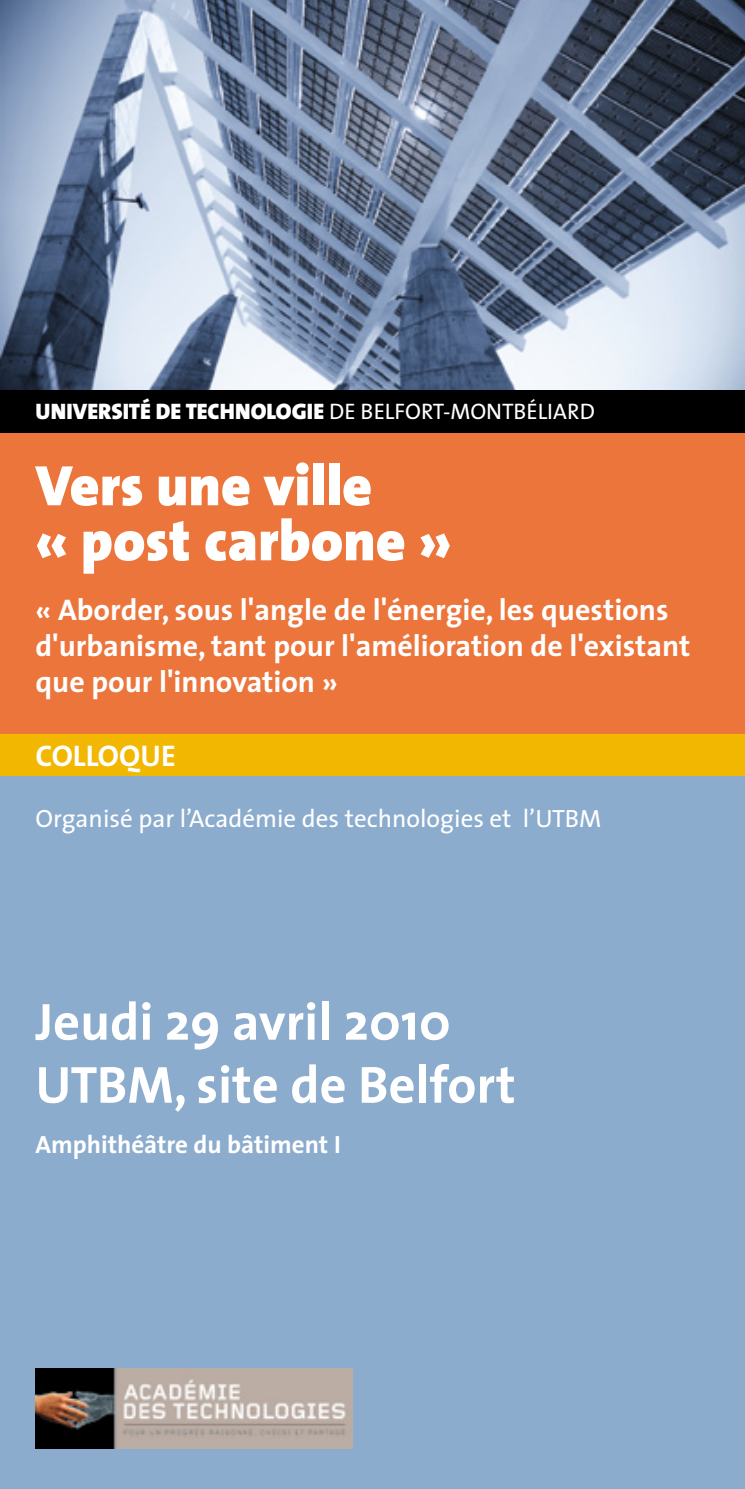
<style>
.page{position:relative;width:745px;height:1489px;background:#fff}
.page>*{position:absolute;margin:0;border:0;box-sizing:border-box;transform-origin:0 0}
.t1{font:900 57.5px/55px "The Sans";color:#fff}
.t2{font:700 52.5px/63px "The Sans";color:#fff}
.t3{font:700 30px/36px "The Sans";color:#fff}
.t4{font:25px "The Sans";color:#fff}
.t5{font:700 25px "The Sans";color:#fff}
.t6{font:900 22.5px "The Sans";color:#fff}
.s1{font-weight:400}
</style>
<div class="page">
<img style="left:0;top:0;width:744px;height:390px">
<div style="left:0;top:733px;width:744px;height:43px;background:#f2b700"></div>
<div style="left:0;top:432px;width:744px;height:301px;background:#ec753b"></div>
<div style="left:0;top:776px;width:744px;height:712px;background:#8cacce"></div>
<div style="left:0;top:390px;width:744px;height:42px;background:#000"></div>
<img style="left:35px;top:1368px;width:318px;height:79px">
<p class="t6" style="left:35px;top:393px;width:560px">UNIVERSITÉ DE TECHNOLOGIE <span class="s1">DE BELFORT-MONTBÉLIARD</span></p>
<h1 class="t1" style="left:35px;top:457px;width:417px">Vers une ville<br>« post carbone »</h1>
<p class="t3" style="left:35px;top:591px;width:656px">« Aborder, sous l'angle de l'énergie, les questions d'urbanisme, tant pour l'amélioration de l'existant que pour l'innovation »</p>
<p class="t3" style="left:35px;top:737px;width:142px">COLLOQUE</p>
<p class="t4" style="left:35px;top:797px;width:567px">Organisé par l’Académie des technologies et l’UTBM</p>
<h2 class="t2" style="left:35px;top:988px;width:481px">Jeudi 29 avril 2010<br>UTBM, site de Belfort</h2>
<p class="t5" style="left:35px;top:1123px;width:307px">Amphithéâtre du bâtiment I</p>
</div>
